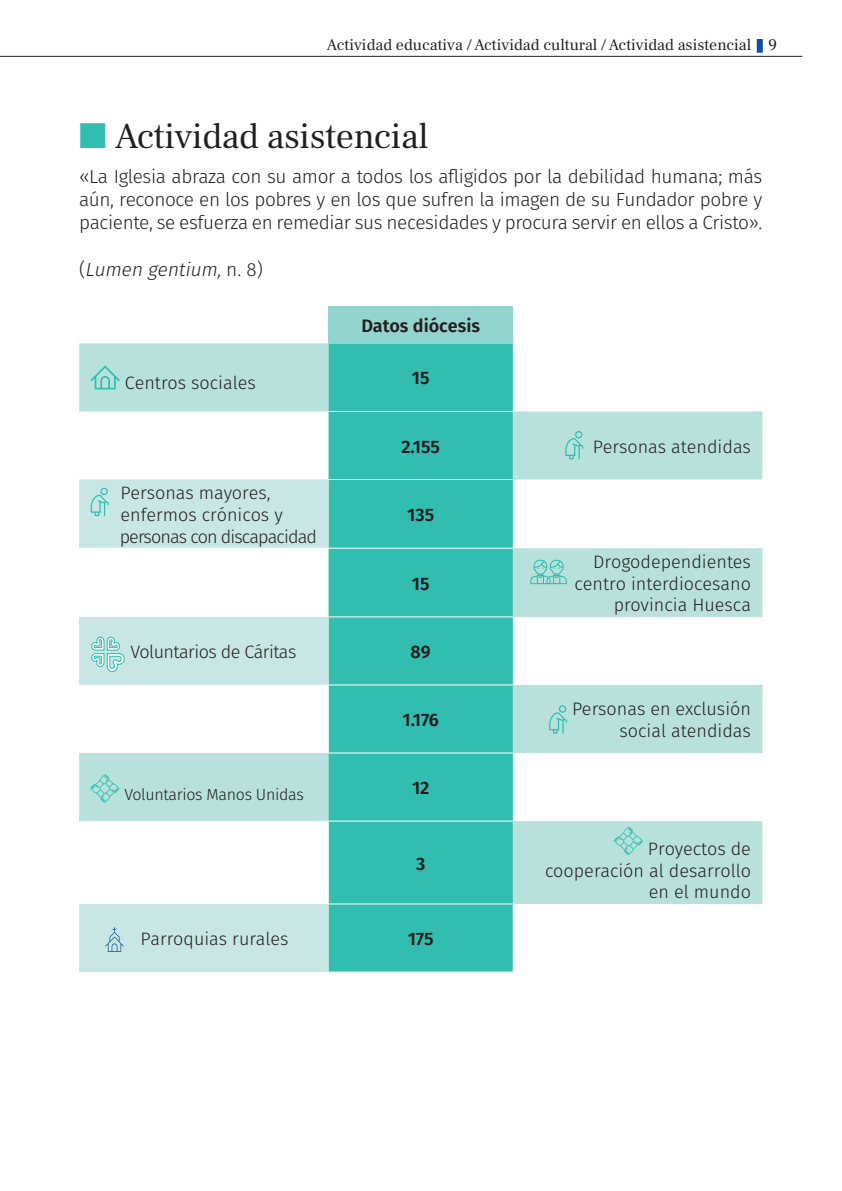
<style>
.page{position:relative;width:842px;height:1191px;background:#fff}
.page>*{position:absolute;margin:0;border:0;box-sizing:border-box;transform-origin:0 0}
.t1{font:36px "Frank Ruhl Libre";letter-spacing:-.01em;color:#231f20}
.t2{font:300 19px/23.2px "Fira Sans";letter-spacing:-.02em;color:#231f20;text-align:justify}
.t3{font:italic 300 19px "Fira Sans";color:#231f20}
.t4{font:300 18px/21.6px "Fira Sans";color:#231f20;text-align:right}
.t5{font:600 18px "Fira Sans";color:#231f20}
.t6{font:300 18px "Fira Sans";letter-spacing:-.03em;color:#231f20}
.t7{font:16px "Frank Ruhl Libre";color:#231f20}
.t8{font:300 16px "Fira Sans";letter-spacing:-.02em;color:#231f20}
.s1{color:#32bdb1}
.s2{font-style:normal}
</style>
<div class="page">
<hr style="left:0;top:56px;width:802px;height:1px;background:#231f20">
<div style="left:757px;top:39px;width:6px;height:14px;background:#0d50a3"></div>
<div style="left:329px;top:306px;width:184px;height:37px;background:#94d4ce"></div>
<svg style="left:79px;top:343px;width:683px;height:274px"></svg>
<div style="left:329px;top:343px;width:184px;height:341px;background:#32bdb1"></div>
<svg style="left:79px;top:479px;width:250px;height:206px;fill:#c8e7e4"></svg>
<svg style="left:79px;top:685px;width:683px;height:287px"></svg>
<hr style="left:329px;top:411px;width:184px;height:1px;background:#fff">
<hr style="left:329px;top:479px;width:184px;height:1px;background:#fff">
<hr style="left:329px;top:548px;width:184px;height:1px;background:#fff">
<hr style="left:329px;top:616px;width:184px;height:1px;background:#fff">
<hr style="left:79px;top:548px;width:250px;height:1px;background:#fff">
<hr style="left:329px;top:752px;width:184px;height:1px;background:#fff">
<hr style="left:329px;top:820px;width:184px;height:1px;background:#fff">
<hr style="left:329px;top:903px;width:184px;height:1px;background:#fff">
<hr style="left:329px;top:971px;width:184px;height:1px;background:#fff">
<svg style="left:90px;top:365px;width:30px;height:24px"></svg>
<svg style="left:549px;top:705px;width:18px;height:28px"></svg>
<svg style="left:90px;top:774px;width:29px;height:28px"></svg>
<svg style="left:614px;top:826px;width:29px;height:29px"></svg>
<svg style="left:90px;top:636px;width:36px;height:37px"></svg>
<svg style="left:565px;top:431px;width:18px;height:28px"></svg>
<svg style="left:91px;top:488px;width:18px;height:28px"></svg>
<svg style="left:530px;top:560px;width:37px;height:24px"></svg>
<svg style="left:105px;top:927px;width:19px;height:25px"></svg>
<p class="t7" style="left:327px;top:35px;width:452px">Actividad educativa / Actividad cultural / Actividad asistencial 9</p>
<h1 class="t1" style="left:79px;top:114px;width:351px"><span class="s1">■</span> Actividad asistencial</h1>
<p class="t2" style="left:79px;top:165px;width:685px">«La Iglesia abraza con su amor a todos los afligidos por la debilidad humana; más aún, reconoce en los pobres y en los que sufren la imagen de su Fundador pobre y paciente, se esfuerza en remediar sus necesidades y procura servir en ellos a Cristo».</p>
<p class="t3" style="left:79px;top:256px;width:185px"><span class="s2">(</span> Lumen gentium,<span class="s2">n . 8 )</span></p>
<p class="t5" style="left:361px;top:311px;width:120px">Datos diócesis</p>
<p class="t4" style="left:125px;top:372px;width:132px">Centros sociales</p>
<p class="t5" style="left:412px;top:363px;width:19px">15</p>
<p class="t4" style="left:120px;top:482px;width:199px;text-align:left">Personas mayores, enfermos crónicos y personas con discapacidad</p>
<p class="t5" style="left:401px;top:431px;width:40px">2.155</p>
<p class="t4" style="left:593px;top:435px;width:160px">Personas atendidas</p>
<p class="t5" style="left:407px;top:500px;width:28px">135</p>
<p class="t5" style="left:412px;top:568px;width:19px">15</p>
<p class="t4" style="left:575px;top:551px;width:178px">Drogodependientes centro interdiocesano provincia Huesca</p>
<p class="t6" style="left:131px;top:639px;width:167px">Voluntarios de Cáritas</p>
<p class="t5" style="left:411px;top:637px;width:22px">89</p>
<p class="t5" style="left:402px;top:705px;width:38px">1.176</p>
<p class="t8" style="left:124px;top:783px;width:181px">Voluntarios Manos Unidas</p>
<p class="t5" style="left:412px;top:773px;width:19px">12</p>
<p class="t5" style="left:416px;top:848px;width:11px">3</p>
<p class="t4" style="left:141px;top:928px;width:149px">Parroquias rurales</p>
<p class="t5" style="left:408px;top:924px;width:28px">175</p>
<p class="t4" style="left:572px;top:698px;width:180px">Personas en exclusión social atendidas</p>
<p class="t4" style="left:545px;top:838px;width:207px">Proyectos de cooperación al desarrollo en el mundo</p>
</div>
